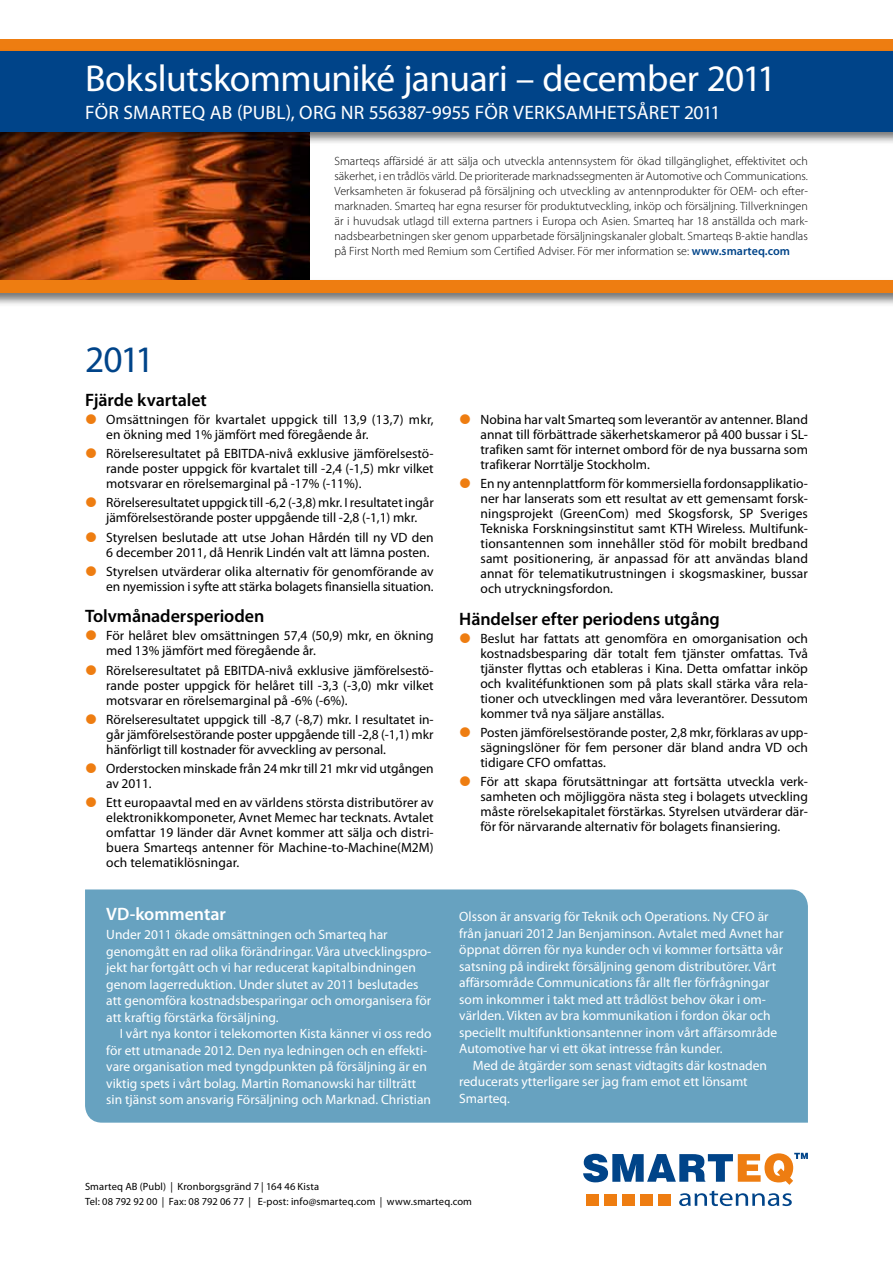
<style>
.page{position:relative;width:893px;height:1263px;background:#fff}
.page>*{position:absolute;margin:0;border:0;box-sizing:border-box;transform-origin:0 0}
.t1{font:37.5px "Myriad Pro";letter-spacing:-.015em;color:#fff}
.t2{font:37.5px "Myriad Pro";color:#004489}
.t3{font:19.5px "Myriad Pro";letter-spacing:.01em;color:#fff}
.t4{font:600 18px "Myriad Pro";letter-spacing:-.005em;color:#000}
.t5{font:600 18px "Myriad Pro";color:#fff}
.t6{font:13.5px/15px "Myriad Pro";color:#000;text-align:justify}
.t7{font:13.5px/16.5px "Myriad Pro";color:#fff}
.t8{font:300 12px/15px "Myriad Pro";letter-spacing:.005em;color:#000;text-align:justify}
.t9{font:10.5px/15px "Myriad Pro";letter-spacing:.015em;color:#000}
.s1{font-weight:600;color:#004489}
</style>
<div class="page">
<img style="left:0;top:145px;width:309px;height:133px">
<div style="left:85px;top:889px;width:723px;height:234px;background:#67a2c0"></div>
<div style="left:0;top:39px;width:893px;height:13px;background:#ee7d11"></div>
<div style="left:0;top:49px;width:893px;height:96px;background:#000;opacity:.55"></div>
<div style="left:0;top:51px;width:893px;height:80px;background:#004489"></div>
<svg style="left:583px;top:1153px;width:225px;height:53px"></svg>
<div style="left:0;top:278px;width:893px;height:29px;background:#000;opacity:.55"></div>
<div style="left:0;top:280px;width:893px;height:13px;background:#ee7d11"></div>
<h1 class="t1" style="left:85px;top:55px;width:693px">Bokslutskommuniké januari – december 2011</h1>
<h2 class="t3" style="left:85px;top:101px;width:637px">för Smarteq AB (publ), org nr 556387-9955 för verksamhetsåret 2011</h2>
<h1 class="t2" style="left:85px;top:336px;width:71px">2011</h1>
<p class="t8" style="left:334px;top:154px;width:475px">Smarteqs affärsidé är att sälja och utveckla antennsystem för ökad tillgänglighet, effektivitet och säkerhet, i en trådlös värld. De prioriterade marknadssegmenten är Automotive och Communications.<br>Verksamheten är fokuserad på försäljning och utveckling av antennprodukter för OEM- och efter&shy;marknaden. Smarteq har egna resurser för produktutveckling, inköp och försäljning. Tillverkningen är i huvudsak utlagd till externa partners i Europa och Asien. Smarteq har 18 anställda och mark&shy;nadsbearbetningen sker genom upparbetade försäljningskanaler globalt. Smarteqs B-aktie handlas på First North med Remium som Certified Adviser. För mer information se: <span class="s1">www.smarteq.com</span></p>
<h3 class="t4" style="left:85px;top:388px;width:123px">Fjärde kvartalet</h3>
<p class="t6" style="left:106px;top:412px;width:329px">Omsättningen för kvartalet uppgick till 13,9 (13,7) mkr, en ökning med 1% jämfört med föregående år.</p>
<p class="t6" style="left:106px;top:446px;width:329px">Rörelseresultatet på EBITDA-nivå exklusive jämförelsestö&shy;rande poster uppgick för kvartalet till -2,4 (-1,5) mkr vilket motsvarar en rörelsemarginal på -17% (-11%).</p>
<p class="t6" style="left:106px;top:495px;width:329px">Rörelseresultatet uppgick till -6,2 (-3,8) mkr. I resultatet ingår jämförelsestörande poster uppgående till -2,8 (-1,1) mkr.</p>
<p class="t6" style="left:106px;top:529px;width:329px">Styrelsen beslutade att utse Johan Hårdén till ny VD den<br>6 december 2011, då Henrik Lindén valt att lämna posten.</p>
<p class="t6" style="left:106px;top:564px;width:329px">Styrelsen utvärderar olika alternativ för genomförande av en nyemission i syfte att stärka bolagets finansiella situation.</p>
<h3 class="t4" style="left:85px;top:605px;width:181px">Tolvmånadersperioden</h3>
<p class="t6" style="left:106px;top:628px;width:329px">För helåret blev omsättningen 57,4 (50,9) mkr, en ökning med 13% jämfört med föregående år.</p>
<p class="t6" style="left:106px;top:662px;width:329px">Rörelseresultatet på EBITDA-nivå exklusive jämförelsestö&shy;rande poster uppgick för helåret till -3,3 (-3,0) mkr vilket motsvarar en rörelsemarginal på -6% (-6%).</p>
<p class="t6" style="left:106px;top:711px;width:329px">Rörelseresultatet uppgick till -8,7 (-8,7) mkr. I resultatet in&shy;går jämförelsestörande poster uppgående till -2,8 (-1,1) mkr hänförligt till kostnader för avveckling av personal.</p>
<p class="t6" style="left:106px;top:761px;width:329px">Orderstocken minskade från 24 mkr till 21 mkr vid utgången av 2011.</p>
<p class="t6" style="left:106px;top:795px;width:329px">Ett europaavtal med en av världens största distributörer av elektronikkomponeter, Avnet Memec har tecknats. Avtalet omfattar 19 länder där Avnet kommer att sälja och distri&shy;buera Smarteqs antenner för Machine-to-Machine(M2M) och telematiklösningar.</p>
<h3 class="t5" style="left:106px;top:902px;width:121px">VD-kommentar</h3>
<p class="t7" style="left:106px;top:926px;width:327px">Under 2011 ökade omsättningen och Smarteq har genomgått en rad olika förändringar. Våra utvecklingspro&shy;jekt har fortgått och vi har reducerat kapitalbindningen genom lagerreduktion. Under slutet av 2011 beslutades att genomföra kostnadsbesparingar och omorganisera för att kraftig förstärka försäljning.</p>
<p class="t7" style="left:106px;top:1025px;width:327px;text-indent:14px">I vårt nya kontor i telekomorten Kista känner vi oss redo för ett utmanade 2012. Den nya ledningen och en effekti&shy;vare organisation med tyngdpunkten på försäljning är en viktig spets i vårt bolag. Martin Romanowski har tillträtt sin tjänst som ansvarig Försäljning och Marknad. Christian</p>
<p class="t6" style="left:480px;top:412px;width:329px">Nobina har valt Smarteq som leverantör av antenner. Bland annat till förbättrade säkerhetskameror på 400 bussar i SL&shy;trafiken samt för internet ombord för de nya bussarna som trafikerar Norrtälje Stockholm.</p>
<p class="t6" style="left:480px;top:476px;width:329px">En ny antennplattform för kommersiella fordonsapplikatio&shy;ner har lanserats som ett resultat av ett gemensamt forsk&shy;ningsprojekt (GreenCom) med Skogsforsk, SP Sveriges Tekniska Forskningsinstitut samt KTH</p>
<p class="t6" style="left:480px;top:521px;width:329px;text-indent:216px">Wireless. Multifunk&shy;tionsantennen som innehåller stöd för mobilt bredband samt positionering, är anpassad för att användas bland annat för telematikutrustningen i skogsmaskiner, bussar och utryckningsfordon.</p>
<h3 class="t4" style="left:459px;top:607px;width:262px">Händelser efter periodens utgång</h3>
<p class="t6" style="left:480px;top:630px;width:329px">Beslut har fattats att genomföra en omorganisation och kostnadsbesparing där totalt fem tjänster omfattas. Två tjänster flyttas och etableras i Kina. Detta omfattar inköp och kvalitéfunktionen som på plats skall stärka våra rela&shy;tioner och utvecklingen med våra leverantörer. Dessutom kommer två nya säljare anställas.</p>
<p class="t6" style="left:480px;top:724px;width:329px">Posten jämförelsestörande poster, 2,8 mkr, förklaras av upp&shy;sägningslöner för fem personer där bland andra VD och tidigare CFO omfattas.</p>
<p class="t6" style="left:480px;top:774px;width:329px">För att skapa förutsättningar att fortsätta utveckla verk&shy;samheten och möjliggöra nästa steg i bolagets utveckling måste rörelsekapitalet förstärkas. Styrelsen utvärderar där&shy;för för närvarande alternativ för bolagets finansiering.</p>
<p class="t7" style="left:459px;top:908px;width:326px">Olsson är ansvarig för Teknik och Operations. Ny CFO är från januari 2012 Jan Benjaminson. Avtalet med Avnet har öppnat dörren för nya kunder och vi kommer fortsätta vår satsning på indirekt försäljning genom distributörer. Vårt affärsområde Communications får allt fler förfrågningar som inkommer i takt med att trådlöst behov ökar i om&shy;världen. Vikten av bra kommunikation i fordon ökar och speciellt multifunktionsantenner inom vårt affärsområde Automotive har vi ett ökat intresse från kunder.<br>Med de åtgärder som senast vidtagits där kostnaden reducerats ytterligare ser jag fram emot ett lönsamt Smarteq.</p>
<p class="t9" style="left:85px;top:1179px;width:388px">Smarteq AB (Publ) | Kronborgsgränd 7 | 164 46 Kista<br>Tel: 08 792 92 00 | Fax: 08 792 06 77 | E-post: info@smarteq.com | www.smarteq.com</p>
</div>
